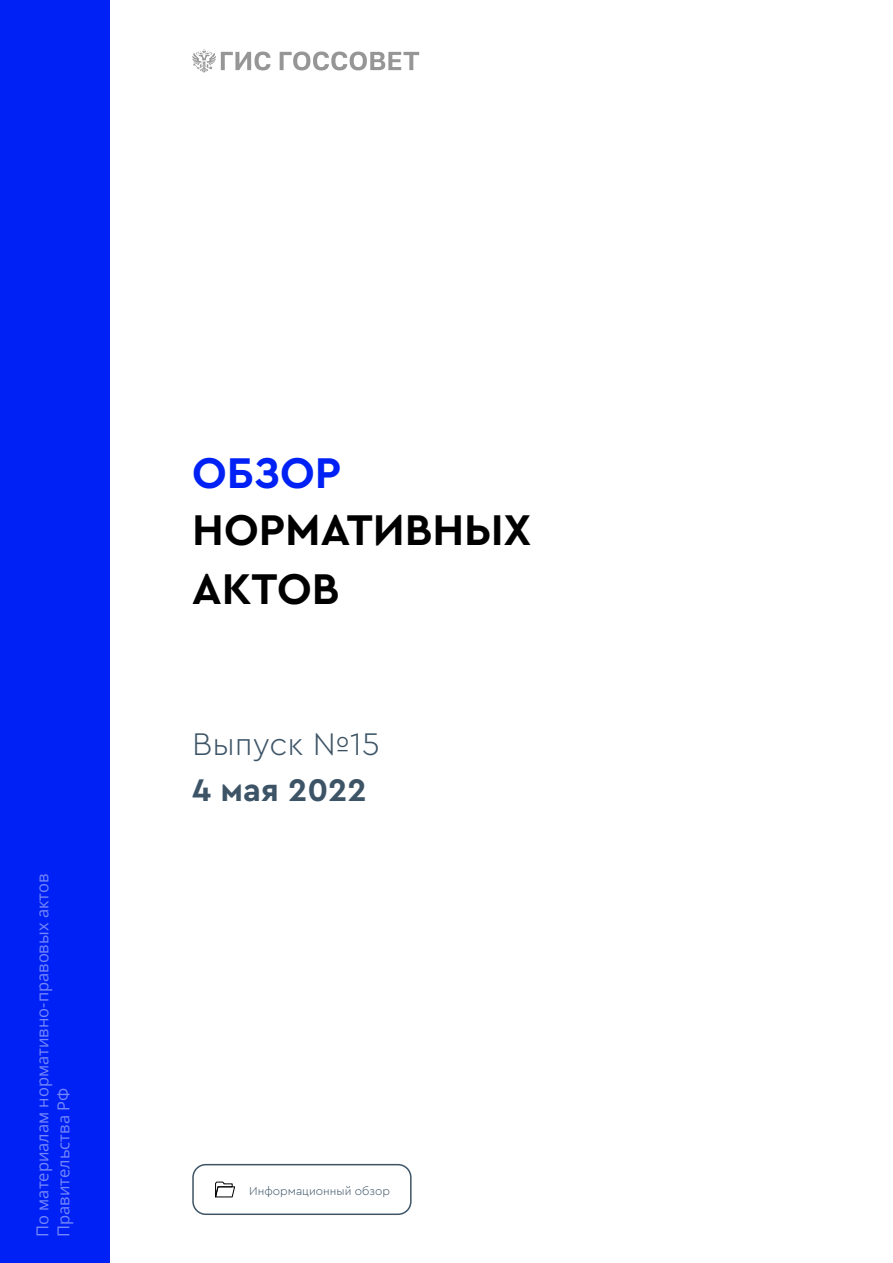
<style>
.page{position:relative;width:893px;height:1263px;background:#fff}
.page>*{position:absolute;margin:0;border:0;box-sizing:border-box;transform-origin:0 0}
.t1{font:700 45px/59.2px "Cera Pro";color:#000}
.t2{font:700 45px "Cera Pro";color:#0021f5}
.t3{font:300 32.7px "Cera Pro";color:#3d5466}
.t4{font:700 32.7px "Cera Pro";color:#3d5466}
.t5{font:16.5px/21px "Open Sans";color:#7587fa}
.t6{font:300 12px "Cera Pro";color:#3d5466}
</style>
<div class="page">
<div style="left:0;top:0;width:110px;height:1263px;background:#0021f5"></div>
<svg style="left:192px;top:49px;width:78px;height:24px"></svg>
<svg style="left:280px;top:52px;width:139px;height:18px"></svg>
<div style="left:192px;top:1164px;width:220px;height:51px;border:2px solid #3d5466;border-radius:13px"></div>
<svg style="left:215px;top:1181px;width:20px;height:17px"></svg>
<p class="t5" style="left:32px;top:1237px;width:365px;rotate:-90deg">По материалам нормативно-правовых актов<br>Правительства РФ</p>
<h1 class="t2" style="left:192px;top:443px;width:150px">ОБЗОР</h1>
<h1 class="t1" style="left:192px;top:498px;width:340px">НОРМАТИВНЫХ<br>АКТОВ</h1>
<h2 class="t3" style="left:192px;top:722px;width:189px">Выпуск №15</h2>
<h2 class="t4" style="left:192px;top:768px;width:176px">4 мая 2022</h2>
<p class="t6" style="left:249px;top:1183px;width:142px">Информационный обзор</p>
</div>
